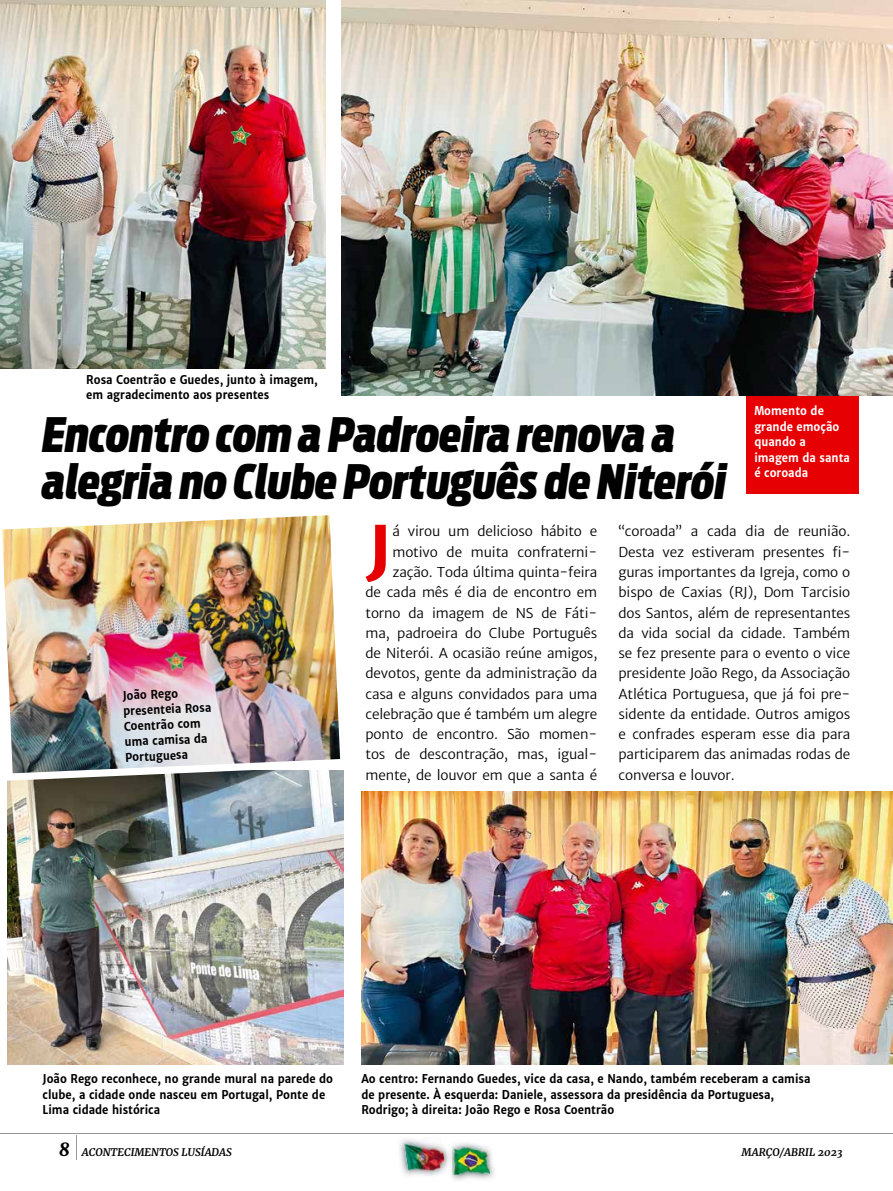
<style>
.page{position:relative;width:893px;height:1191px;background:#fff}
.page>*{position:absolute;margin:0;border:0;box-sizing:border-box;transform-origin:0 0}
.t1{font:700 63.15px "Merriweather Sans";color:#e60003;scale:1.08 1}
.t2{font:italic 900 47.1px/47.1px "Ford Antenna Extra Cond";color:#000;scale:1.06 1}
.t3{font:13.5px/20.2px "Merriweather Sans";letter-spacing:-.01em;color:#000;text-align:right}
.t4{font:700 12px/15.5px "Merriweather Sans";color:#000;scale:.9 1}
.t5{font:700 12px/15.5px "Merriweather Sans";color:#fff;scale:.9 1}
.t6{font:italic 700 10.5px "Merriweather";color:#000}
.s1{font-weight:800;font-size:18px}
</style>
<div class="page">
<svg style="left:76px;top:1135px;width:1px;height:24px"></svg>
<hr style="left:0;top:1133px;width:893px;height:1px;background:#98989c">
<img style="left:399px;top:1140px;width:48px;height:31px">
<img style="left:403px;top:1139px;width:43px;height:37px">
<img style="left:451px;top:1143px;width:43px;height:37px">
<img style="left:452px;top:1146px;width:38px;height:28px">
<div style="left:747px;top:381px;width:112px;height:113px;background:#e60003"></div>
<img style="left:361px;top:791px;width:532px;height:273px">
<img style="left:0;top:0;width:326px;height:368px">
<img style="left:342px;top:0;width:551px;height:395px">
<img style="left:7px;top:781px;width:336px;height:283px">
<img style="left:2px;top:515px;width:342px;height:266px">
<p class="t4" style="left:86px;top:372px;width:259px">Rosa Coentrão e Guedes, junto à imagem, em agradecimento aos presentes</p>
<p class="t5" style="left:754px;top:403px;width:108px">Momento de grande emoção quando a imagem da santa é coroada</p>
<h2 class="t2" style="left:43px;top:407px;width:647px">Encontro com a Padroeira renova a alegria no Clube Português de Niterói</h2>
<p class="t3" style="left:366px;top:521px;width:233px">á virou um delicioso hábito e motivo de muita confraterni&shy;zação. Toda última quinta-feira<br>de cada mês é dia de encontro em torno da imagem de NS de Fáti&shy;ma, padroeira do Clube Português de Niterói. A ocasião reúne amigos, devotos, gente da administração da casa e alguns convidados para uma celebração que é também um alegre ponto de encontro. São momen&shy;tos de descontração, mas, igual&shy;mente, de louvor em que a santa é</p>
<p class="t3" style="left:619px;top:521px;width:233px;text-align:justify">“coroada” a cada dia de reunião.<br>Desta vez estiveram presentes - guras importantes da Igreja, como o bispo de Caxias (RJ), Dom Tarcisio dos Santos, além de representantes da vida social da cidade. Também se fez presente para o evento o vice presidente João Rego, da Associação Atlética Portuguesa, que já foi pre&shy;sidente da entidade. Outros amigos e confrades esperam esse dia para participarem das animadas rodas de conversa e louvor.</p>
<h1 class="t1" style="left:366px;top:510px;width:26px">J</h1>
<p class="t4" style="left:122px;top:688px;width:100px;rotate:-3deg">João Rego presenteia Rosa<br>Coentrão com uma camisa da<br>Portuguesa</p>
<p class="t4" style="left:43px;top:1071px;width:324px">João Rego reconhece, no grande mural na parede do clube, a cidade onde nasceu em Portugal, Ponte de<br>Lima cidade histórica</p>
<p class="t4" style="left:361px;top:1071px;width:500px">Ao centro: Fernando Guedes, vice da casa, e Nando, também receberam a camisa de presente. À esquerda: Daniele, assessora da presidência da Portuguesa,<br>Rodrigo; à direita: João Rego e Rosa Coentrão</p>
<p class="t6" style="left:59px;top:1145px;width:175px"><span class="s1">8</span> ACONTECIMENTOS LUSÍADAS</p>
<p class="t6" style="left:742px;top:1145px;width:103px">MARÇO/ABRIL 2023</p>
</div>
